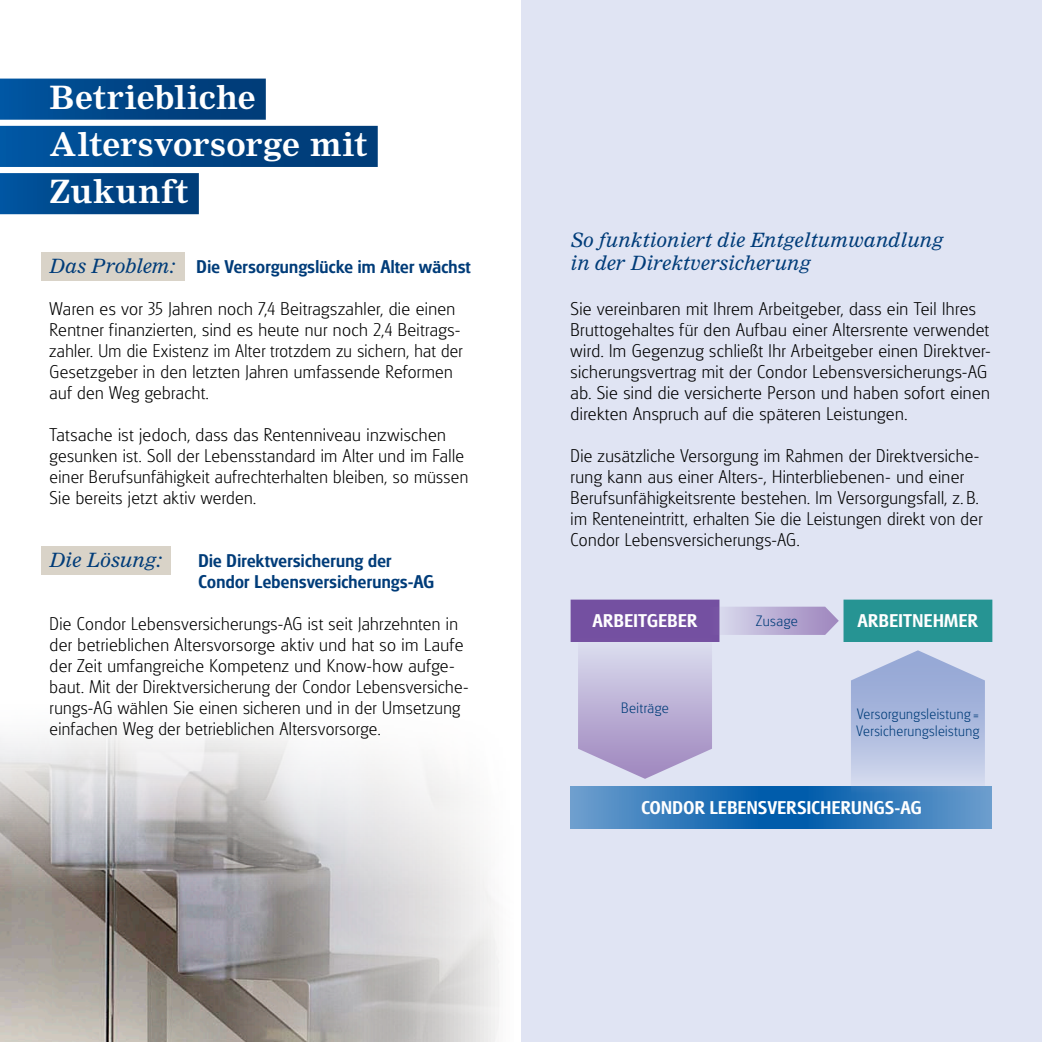
<style>
.page{position:relative;width:1042px;height:1042px;background:#fff}
.page>*{position:absolute;margin:0;border:0;box-sizing:border-box;transform-origin:0 0}
.t1{font:700 31.5px/47.2px "Nimrod MT Pro";color:#fff}
.t2{font:300 19.25px/21px "Glasgow Pro";letter-spacing:.02em;color:#000}
.t3{font:italic 19.25px/22.8px "Nimrod MT Pro";letter-spacing:.015em;color:#003c79}
.t4{font:500 19.25px/21px "Glasgow Pro";letter-spacing:.02em;color:#003c79}
.t5{font:500 19.25px "Glasgow Pro";letter-spacing:.02em;color:#fff}
.t6{font:300 15.75px/17.5px "Glasgow Pro";letter-spacing:.03em;color:#003c79}
.s1{font-family:"Nimrod MT Pro";font-weight:400;font-style:italic;color:#003c79}
.s2{font-weight:500;color:#003c79}
</style>
<div class="page">
<img style="left:0;top:546px;width:499px;height:496px">
<div style="left:521px;top:0;width:521px;height:1042px;background:#e0e4f3"></div>
<div style="left:42px;top:252px;width:143px;height:29px;background:#d9d3c8"></div>
<div style="left:42px;top:546px;width:129px;height:28px;background:#d9d3c8"></div>
<div style="left:0;top:79px;width:266px;height:41px;background:linear-gradient(to right,#00549e,#003872)"></div>
<div style="left:0;top:126px;width:378px;height:41px;background:linear-gradient(to right,#00549f,#003872)"></div>
<div style="left:0;top:173px;width:199px;height:41px;background:linear-gradient(to right,#00539d,#003872)"></div>
<svg style="left:570px;top:794px;width:422px;height:35px;background:#317aba"></svg>
<svg style="left:570px;top:599px;width:422px;height:195px"></svg>
<h1 class="t1" style="left:50px;top:72px;width:319px">Betriebliche<br>Altersvorsorge mit<br>Zukunft</h1>
<p class="t2" style="left:50px;top:246px;width:423px;line-height:42px"><span class="s1">Das Problem:</span> <span class="s2">Die Versorgungslücke im Alter wächst<br></span>Waren es vor 35 Jahren noch 7,4 Beitragszahler, die einen</p>
<p class="t2" style="left:50px;top:319px;width:414px">Rentner finanzierten, sind es heute nur noch 2,4 Beitrags&shy;zahler. Um die Existenz im Alter trotzdem zu sichern, hat der Gesetzgeber in den letzten Jahren umfassende Reformen auf den Weg gebracht.</p>
<p class="t2" style="left:50px;top:424px;width:420px">Tatsache ist jedoch, dass das Rentenniveau inzwischen gesunken ist. Soll der Lebensstandard im Alter und im Falle einer Berufsunfähigkeit aufrechterhalten bleiben, so müssen Sie bereits jetzt aktiv werden.</p>
<p class="t3" style="left:50px;top:548px;width:113px">Die Lösung:</p>
<p class="t4" style="left:198px;top:550px;width:237px">Die Direktversicherung der<br>Condor Lebensversicherungs-AG</p>
<p class="t2" style="left:50px;top:613px;width:420px">Die Condor Lebensversicherungs-AG ist seit Jahrzehnten in der betrieblichen Altersvorsorge aktiv und hat so im Laufe der Zeit umfangreiche Kompetenz und Know-how aufge&shy;baut. Mit der Direktversicherung der Condor Lebensversiche&shy;rungs-AG wählen Sie einen sicheren und in der Umsetzung einfachen Weg der betrieblichen Altersvorsorge.</p>
<p class="t3" style="left:570px;top:228px;width:374px">So funktioniert die Entgeltumwandlung in der Direktversicherung</p>
<p class="t2" style="left:570px;top:298px;width:422px">Sie vereinbaren mit Ihrem Arbeitgeber, dass ein Teil Ihres Bruttogehaltes für den Aufbau einer Altersrente verwendet wird. Im Gegenzug schließt Ihr Arbeitgeber einen Direktver&shy;sicherungsvertrag mit der Condor Lebensversicherungs-AG ab. Sie sind die versicherte Person und haben sofort einen direkten Anspruch auf die späteren Leistungen.</p>
<p class="t2" style="left:570px;top:445px;width:413px">Die zusätzliche Versorgung im Rahmen der Direktversiche&shy;rung kann aus einer Alters-, Hinterbliebenen- und einer Berufsunfähigkeitsrente bestehen. Im Versorgungsfall, z. B. im Renteneintritt, erhalten Sie die Leistungen direkt von der Condor Lebensversicherungs-AG.</p>
<p class="t5" style="left:593px;top:610px;width:20px">Arbei</p>
<p class="t5" style="left:638px;top:610px;width:20px">tgeber</p>
<p class="t5" style="left:858px;top:610px;width:20px">Arbei</p>
<p class="t5" style="left:903px;top:610px;width:66px">tnehmer</p>
<p class="t6" style="left:756px;top:612px;width:43px">Zusage</p>
<p class="t6" style="left:621px;top:699px;width:49px">Beiträge</p>
<p class="t6" style="left:856px;top:705px;width:124px">Versorgungsleistung =<br>Versicherungsleistung</p>
<p class="t5" style="left:641px;top:796px;width:282px">CONDOR LEBENSVERSICHERUNGS-AG</p>
</div>
